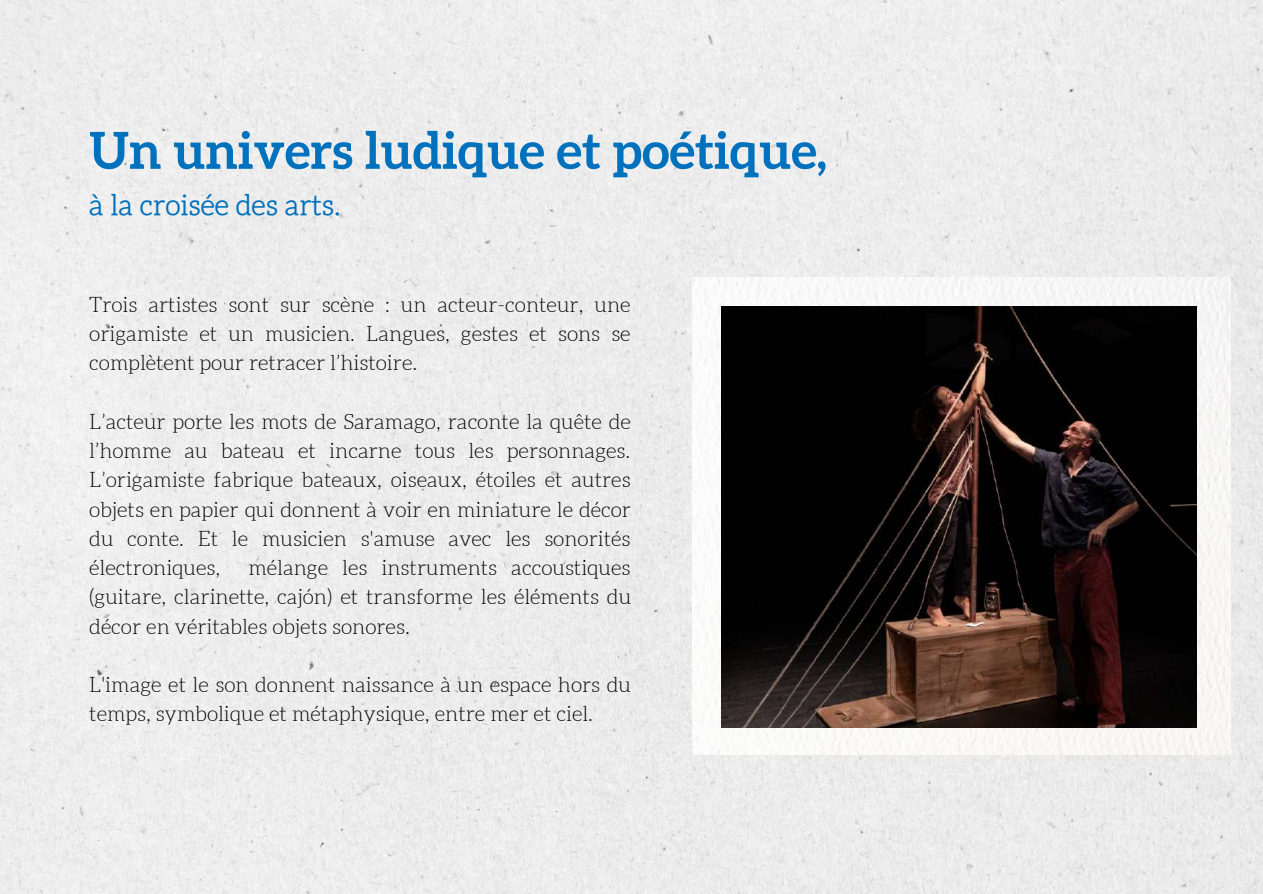
<style>
.page{position:relative;width:1263px;height:894px;background:#fff}
.page>*{position:absolute;margin:0;border:0;box-sizing:border-box;transform-origin:0 0}
.t1{font:700 51px "Aleo";color:#0071bc}
.t2{font:28.5px "CA Generated";color:#0071bc}
.t3{font:300 21px/29.2px "Aleo";color:#000;text-align:justify}
</style>
<div class="page">
<div style="left:0;top:0;width:1263px;height:893px;background:#ededed"></div>
<div style="left:692px;top:277px;width:538px;height:477px;background:#f9f8f6"></div>
<img style="left:721px;top:306px;width:476px;height:421px">
<h1 class="t1" style="left:89px;top:121px;width:739px">Un univers ludique et poétique,</h1>
<h2 class="t2" style="left:89px;top:189px;width:253px">à la croisée des arts.</h2>
<p class="t3" style="left:89px;top:290px;width:543px">Trois artistes sont sur scène : un acteur-conteur, une origamiste et un musicien. Langues, gestes et sons se complètent pour retracer l’histoire.</p>
<p class="t3" style="left:89px;top:407px;width:543px">L’acteur porte les mots de Saramago, raconte la quête de l’homme au bateau et incarne tous les personnages.<br>L’origamiste fabrique bateaux, oiseaux, étoiles et autres objets en papier qui donnent à voir en miniature le décor du conte. Et le musicien s'amuse avec les sonorités électroniques,</p>
<p class="t3" style="left:89px;top:553px;width:543px;text-indent:159px">mélange les instruments accoustiques (guitare, clarinette, cajón) et transforme les éléments du décor en véritables objets sonores.</p>
<p class="t3" style="left:89px;top:670px;width:543px">L'image et le son donnent naissance à un espace hors du temps, symbolique et métaphysique, entre mer et ciel.</p>
</div>
